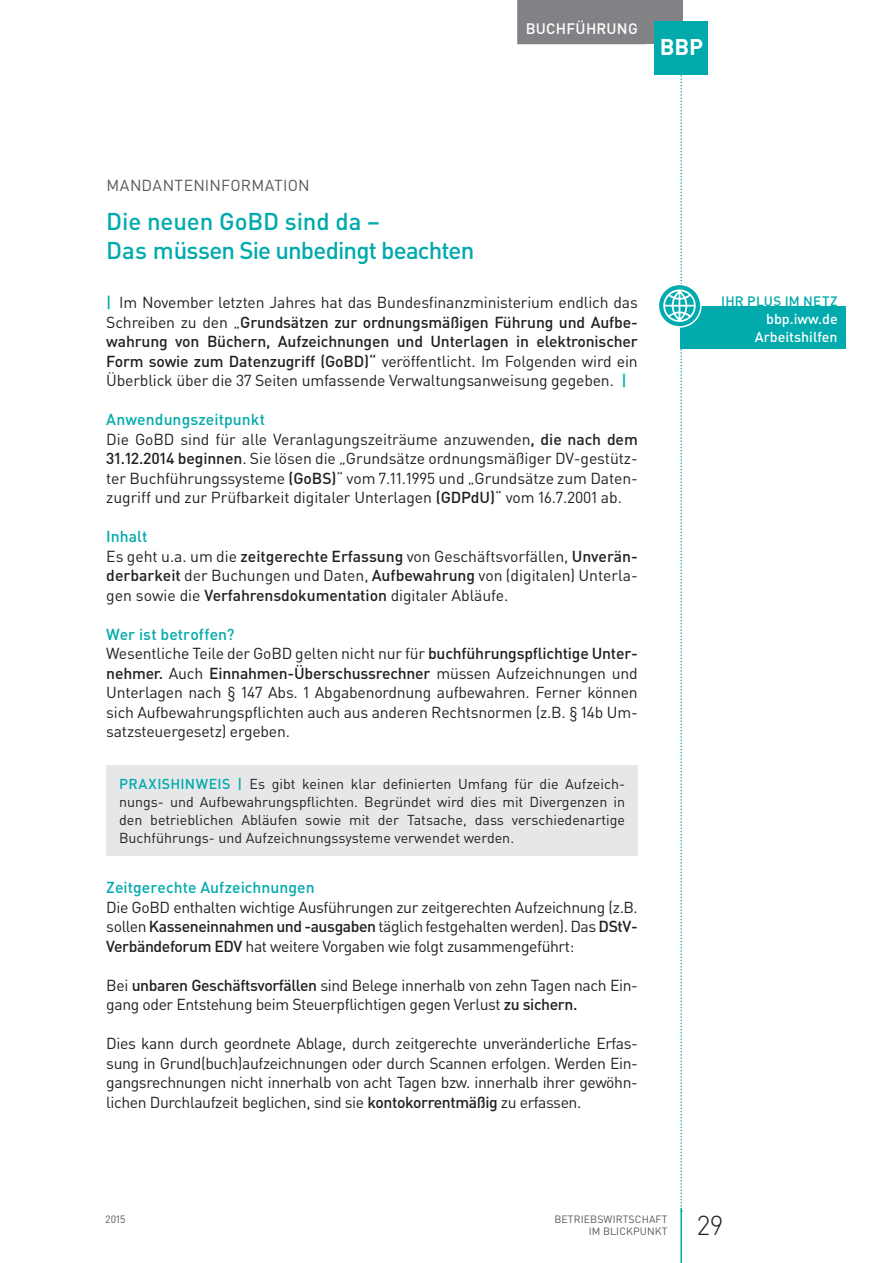
<style>
.page{position:relative;width:893px;height:1263px;background:#fff}
.page>*{position:absolute;margin:0;border:0;box-sizing:border-box;transform-origin:0 0}
.t1{font:300 27px "DIN Pro";color:#231f20}
.t2{font:500 24px/28.5px "DIN Pro";letter-spacing:-.025em;color:#00aaad}
.t3{font:700 22.5px "DIN Pro";color:#fff}
.t4{font:15.75px/19.5px "DIN Pro";letter-spacing:-.01em;color:#231f20}
.t5{font:500 15.75px "DIN Pro";letter-spacing:.005em;color:#00aaad}
.t6{font:15.75px "DIN Pro";letter-spacing:.015em;color:#57585a}
.t7{font:500 15px "DIN Pro";letter-spacing:.015em;color:#fff}
.t8{font:14.25px/18px "DIN Pro";color:#231f20;text-align:justify}
.t9{font:500 14.25px/17.2px "DIN Pro";color:#fff;text-align:right}
.t10{font:500 14.25px "DIN Pro";letter-spacing:.035em;color:#00aaad}
.t11{font:500 13.5px "DIN Pro";letter-spacing:.02em;color:#00aaad}
.t12{font:10.5px/12.8px "DIN Pro";letter-spacing:.01em;color:#57585a;text-align:right}
.s1{font-weight:500;color:#00aaad}
.s2{font-weight:500}
</style>
<div class="page">
<div style="left:638px;top:0;width:44px;height:44px;background:#808285"></div>
<hr style="left:680px;top:1208px;width:2px;height:55px;background:#00aaad">
<div style="left:517px;top:0;width:129px;height:44px;background:#808285"></div>
<div style="left:655px;top:21px;width:53px;height:53px;background:#00aaad"></div>
<div style="left:106px;top:765px;width:532px;height:91px;background:#e6e7e9"></div>
<div style="left:680px;top:306px;width:166px;height:43px;background:#00aaad"></div>
<svg style="left:658px;top:284px;width:43px;height:43px"></svg>
<div style="left:658px;top:284px;width:44px;height:44px;border:2px solid #fff;border-radius:50%"></div>
<svg style="left:663px;top:0;width:33px;height:1212px"></svg>
<p class="t7" style="left:526px;top:18px;width:114px">Buchführung</p>
<h3 class="t3" style="left:660px;top:32px;width:45px">BBP</h3>
<p class="t6" style="left:106px;top:175px;width:205px">Mandanteninformation</p>
<h2 class="t2" style="left:106px;top:206px;width:370px">Die neuen GoBD sind da –<br>Das müssen Sie unbedingt beachten</h2>
<p class="t4" style="left:106px;top:292px;width:533px;text-align:justify"><span class="s1">|</span> I m November letzten Jahres hat das Bundesfinanzministerium endlich das Schreiben zu den „<span class="s2">Grundsätzen zur ordnungsmäßigen Führung und Aufbe&shy;wahrung von Büchern, Aufzeichnungen und U nterlagen in elektronischer Form sowie zum Datenzugriff (GoBD)“</span> veröffentlicht. I m Folgenden wird ein Überblick über die 37 Seiten umfassende Verwaltungsanweisung gegeben. <span class="s1">|</span></p>
<p class="t4" style="left:106px;top:409px;width:533px"><span class="s1">Anwendungszeitpunkt<br></span>Die GoBD sind für alle Veranlagungszeiträume anzuwenden<span class="s2">, die nach dem 31.12.2014 beginnen</span>. Sie lösen die „Grundsätze ordnungsmäßiger DV-gestütz&shy;ter Buchführungssysteme <span class="s2">(GoBS)</span>“ vom 7.11.1995 und „Grundsätze zum Daten&shy;zugriff und zur Prüfbarkeit digitaler U nterlagen <span class="s2">(GDPdU)</span>“ vom 16.7.2001 ab.</p>
<p class="t4" style="left:106px;top:526px;width:533px"><span class="s1">Inhalt<br></span>Es geht u.a. um die <span class="s2">zeitgerechte Erfassung</span> von Geschäftsvorfällen, <span class="s2">U nverän&shy;derbarkeit</span> der Buchungen und Daten, <span class="s2">Aufbewahrung</span> von (digitalen) U nterla&shy;gen sowie die <span class="s2">Verfahrensdokumentation</span> digitaler Abläufe.</p>
<p class="t4" style="left:106px;top:624px;width:533px"><span class="s1">Wer ist betroffen?<br></span>Wesentliche Teile der GoBD gelten nicht nur für <span class="s2">buchführungspflichtige Unter&shy;nehmer.</span> Auch <span class="s2">Einnahmen-Überschussrechner</span> müssen Aufzeichnungen und U nterlagen nach § 147 Abs. 1 Abgabenordnung aufbewahren. Ferner können sich Aufbewahrungspflichten auch aus anderen Rechtsnormen (z.B. § 14b U m&shy;satzsteuergesetz) ergeben.</p>
<p class="t10" style="left:119px;top:774px;width:85px">Praxishinweis</p>
<p class="t8" style="left:119px;top:774px;width:508px;text-indent:119px"><span class="s1">|</span> Es gibt keinen klar definierten U mfang für die Aufzeich&shy;nungs- und Aufbewahrungspflichten. Begründet wird dies mit Divergenzen in den betrieblichen Abläufen sowie mit der Tatsache, dass verschiedenartige Buchführungs- und Aufzeichnungssysteme verwendet werden.</p>
<p class="t5" style="left:106px;top:877px;width:210px">Zeitgerechte Aufzeichnungen</p>
<p class="t4" style="left:106px;top:897px;width:533px;text-align:justify">Die GoBD enthalten wichtige Ausführungen zur zeitgerechten Aufzeichnung (z.B. sollen <span class="s2">Kasseneinnahmen und -ausgaben</span> täglich festgehalten werden). Das <span class="s2">DStV-Verbändeforum EDV</span> hat weitere Vorgaben wie folgt zusammengeführt:</p>
<p class="t4" style="left:106px;top:975px;width:533px">Bei <span class="s2">unbaren Geschäftsvorfällen</span> sind Belege innerhalb von zehn Tagen nach Ein&shy;gang oder Entstehung beim Steuerpflichtigen gegen Verlust <span class="s2">zu sichern.</span></p>
<p class="t4" style="left:106px;top:1033px;width:533px">Dies kann durch geordnete Ablage, durch zeitgerechte unveränderliche Erfas&shy;sung in Grund(buch)aufzeichnungen oder durch Scannen erfolgen. Werden Ein&shy;gangsrechnungen nicht innerhalb von acht Tagen bzw. innerhalb ihrer gewöhn&shy;lichen Durchlaufzeit beglichen, sind sie <span class="s2">kontokorrentmäßig</span> zu erfassen.</p>
<p class="t11" style="left:721px;top:292px;width:117px">ihr plus im netz</p>
<p class="t9" style="left:755px;top:310px;width:84px">bbp.iww.de<br>Arbeitshilfen</p>
<p class="t12" style="left:106px;top:1212px;width:21px">2015</p>
<p class="t12" style="left:554px;top:1212px;width:115px">Betriebswirtschaft im Blickpunkt</p>
<h1 class="t1" style="left:697px;top:1207px;width:27px">29</h1>
</div>
